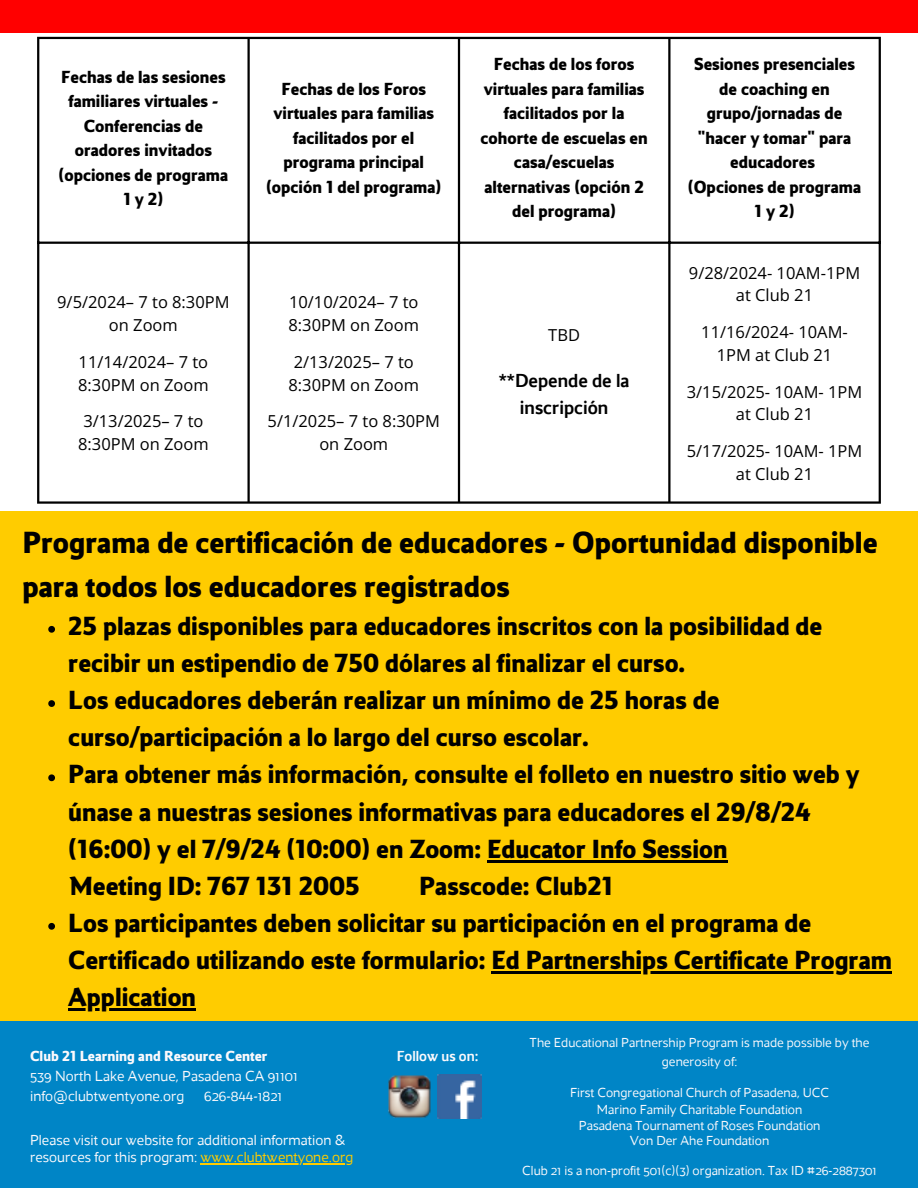
<style>
.page{position:relative;width:918px;height:1188px;background:#fff}
.page>*{position:absolute;margin:0;border:0;box-sizing:border-box;transform-origin:0 0}
.t1{font:700 31.5px/43.8px "Maya Samuels";color:#000}
.t2{font:700 27px/37.2px "Maya Samuels";color:#000}
.t3{font:19.5px/27.2px "Maya Samuels Os F";color:#000;text-align:center}
.t4{font:700 18px/24.5px "Maya Samuels";color:#000;text-align:center}
.t5{font:16.5px/22.8px "Open Sans";color:#000;text-align:center}
.t6{font:300 15px/20.2px "Maya Samuels Os F";color:#fbf9fc}
.t7{font:700 15px "Maya Samuels";color:#fbf9fc}
.t8{font:15px "Maya Samuels Os F";color:#fbf9fc}
.t9{font:300 13.5px/18.8px "Maya Samuels Os F";color:#fbf9fc;text-align:center}
.s1{color:#fc0}
</style>
<div class="page">
<div style="left:0;top:0;width:918px;height:33px;background:#f00"></div>
<div style="left:0;top:1017px;width:918px;height:171px;background:#0085c6"></div>
<img style="left:388px;top:1075px;width:43px;height:43px">
<img style="left:438px;top:1074px;width:44px;height:44px">
<hr style="left:37px;top:39px;width:2px;height:462px;background:#000">
<hr style="left:247px;top:39px;width:3px;height:462px;background:#000">
<hr style="left:458px;top:39px;width:2px;height:462px;background:#000">
<hr style="left:668px;top:39px;width:3px;height:462px;background:#000">
<hr style="left:879px;top:39px;width:2px;height:462px;background:#000">
<hr style="left:37px;top:37px;width:844px;height:2px;background:#000">
<hr style="left:37px;top:242px;width:844px;height:2px;background:#000">
<hr style="left:37px;top:501px;width:844px;height:3px;background:#000">
<div style="left:0;top:511px;width:918px;height:509px;background:#fc0"></div>
<svg style="left:48px;top:626px;width:7px;height:7px"></svg>
<svg style="left:48px;top:700px;width:7px;height:7px"></svg>
<svg style="left:48px;top:774px;width:7px;height:7px"></svg>
<hr style="left:487px;top:860px;width:241px;height:2px;background:#000">
<svg style="left:48px;top:923px;width:7px;height:7px"></svg>
<hr style="left:491px;top:971px;width:401px;height:3px;background:#000">
<hr style="left:68px;top:1008px;width:128px;height:3px;background:#000">
<hr style="left:201px;top:1163px;width:152px;height:1px;background:#fc0">
<p class="t4" style="left:59px;top:66px;width:171px">Fechas de las sesiones familiares virtuales -<br>Conferencias de oradores invitados (opciones de programa<br>1y2)</p>
<p class="t5" style="left:57px;top:291px;width:174px">9/5/2024– 7 to 8:30PM on Zoom</p>
<p class="t5" style="left:78px;top:350px;width:132px;text-align:left">11/14/2024– 7 to<br>8:30PM on Zoom</p>
<p class="t5" style="left:78px;top:410px;width:132px">3/13/2025– 7 to<br>8:30PM on Zoom</p>
<p class="t4" style="left:266px;top:78px;width:177px">Fechas de los Foros virtuales para familias facilitados por el programa principal (opción 1 del programa)</p>
<p class="t5" style="left:289px;top:291px;width:132px;text-align:left">10/10/2024– 7 to<br>8:30PM on Zoom</p>
<p class="t5" style="left:289px;top:350px;width:132px">2/13/2025– 7 to<br>8:30PM on Zoom</p>
<p class="t5" style="left:268px;top:410px;width:174px">5/1/2025– 7 to 8:30PM on Zoom</p>
<p class="t4" style="left:481px;top:53px;width:169px">Fechas de los foros virtuales para familias facilitados por la cohorte de escuelas en casa/escuelas alternativas (opción 2 del programa)</p>
<p class="t4" style="left:694px;top:53px;width:162px">Sesiones presenciales de coaching en grupo/jornadas de "hacer y tomar" para educadores</p>
<p class="t4" style="left:688px;top:176px;width:175px">(Opciones de programa<br>1y2)</p>
<p class="t5" style="left:548px;top:323px;width:33px">TBD</p>
<p class="t3" style="left:499px;top:368px;width:132px">**Depende de la inscripción</p>
<p class="t5" style="left:689px;top:261px;width:173px">9/28/2024- 10AM-1PM at Club 21</p>
<p class="t5" style="left:701px;top:320px;width:148px">11/16/2024- 10AM-<br>1PM at Club 21</p>
<h1 class="t5" style="left:687px;top:380px;width:177px">3/15/2025- 10AM- 1PM at Club 21</h1>
<p class="t5" style="left:687px;top:439px;width:177px">5/17/2025- 10AM- 1PM at Club 21</p>
<p class="t1" style="left:22px;top:523px;width:857px">Programa de certificación de educadores - Oportunidad disponible para todos los educadores registrados</p>
<p class="t2" style="left:68px;top:609px;width:756px">25 plazas disponibles para educadores inscritos con la posibilidad de recibir un estipendio de 750 dólares al finalizar el curso.</p>
<h2 class="t2" style="left:68px;top:683px;width:653px">Los educadores deberán realizar un mínimo de 25 horas de curso/participación a lo largo del curso escolar.</h2>
<p class="t2" style="left:68px;top:758px;width:793px">Para obtener más información, consulte el folleto en nuestro sitio web y únase a nuestras sesiones informativas para educadores el 29/8/24 (16:00) y el 7/9/24 (10:00) en Zoom: Educator Info Session</p>
<p class="t2" style="left:70px;top:869px;width:291px">Meeting ID: 767 131 2005</p>
<p class="t2" style="left:419px;top:869px;width:195px">Passcode: Club21</p>
<p class="t2" style="left:68px;top:906px;width:825px">Los participantes deben solicitar su participación en el programa de<br>Certificado utilizando este formulario: Ed Partnerships Certificate Program</p>
<p class="t2" style="left:68px;top:980px;width:129px">Application</p>
<p class="t9" style="left:530px;top:1034px;width:341px">The Educational Partnership Program is made possible by the generosity of:</p>
<p class="t9" style="left:570px;top:1084px;width:261px">First Congregational Church of Pasadena, UCC</p>
<p class="t9" style="left:597px;top:1101px;width:207px">Marino Family Charitable Foundation</p>
<p class="t9" style="left:579px;top:1117px;width:243px">Pasadena Tournament of Roses Foundation</p>
<p class="t9" style="left:630px;top:1132px;width:141px">Von Der Ahe Foundation</p>
<p class="t9" style="left:522px;top:1162px;width:356px">Club 21 is a non-profit 501(c)(3) organization. Tax ID #26-2887301</p>
<p class="t7" style="left:30px;top:1050px;width:239px">Club 21 Learning and Resource Center</p>
<p class="t8" style="left:397px;top:1050px;width:83px">Follow us on:</p>
<p class="t6" style="left:30px;top:1067px;width:269px">539 North Lake Avenue, Pasadena CA 91101 info@clubtwentyone.org</p>
<p class="t6" style="left:204px;top:1087px;width:80px">626-844-1821</p>
<p class="t6" style="left:30px;top:1133px;width:325px;line-height:16.8px">Please visit our website for additional information &amp; resources for this program: <span class="s1">www.clubtwentyone.org</span></p>
</div>
